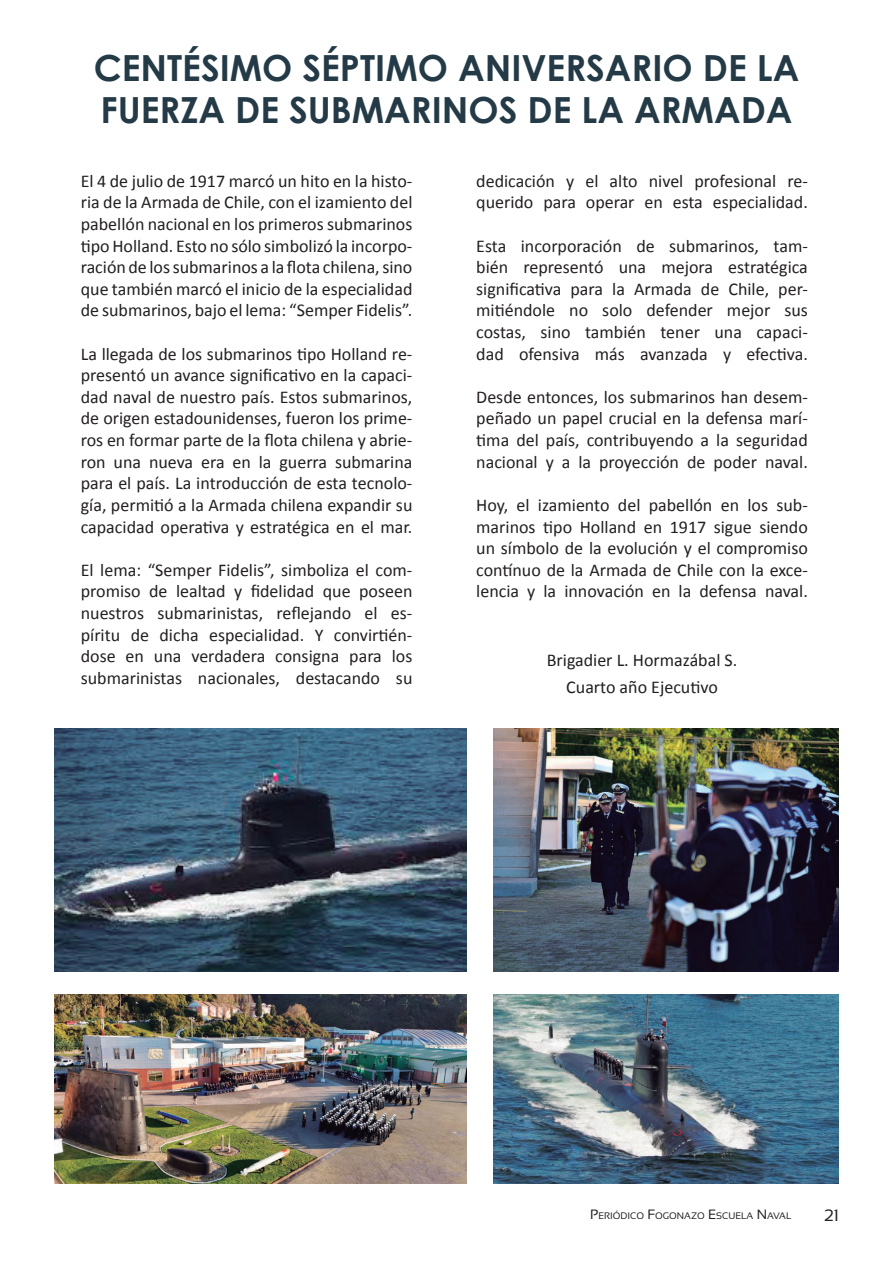
<style>
.page{position:relative;width:893px;height:1263px;background:#fff}
.page>*{position:absolute;margin:0;border:0;box-sizing:border-box;transform-origin:0 0}
.t1{font:700 36px/42px "Century Gothic";color:#243b47}
.t2{font:18px/21.6px "Calibri";color:#231f20;text-align:justify}
.t3{font:16.5px "Sansation";color:#231f20}
.t4{font:9.45px "Sansation";color:#231f20}
.s1{font-size:13.5px}
</style>
<div class="page">
<img style="left:54px;top:728px;width:412px;height:244px">
<img style="left:493px;top:728px;width:346px;height:244px">
<img style="left:54px;top:995px;width:412px;height:188px">
<img style="left:493px;top:995px;width:346px;height:188px">
<h1 class="t1" style="left:94px;top:45px;width:707px">CENTÉSIMO SÉPTIMO ANIVERSARIO DE LA<br>FUERZA DE SUBMARINOS DE LA ARMADA</h1>
<p class="t2" style="left:81px;top:170px;width:333px">El 4 de julio de 1917 marcó un hito en la histo&shy;ria de la Armada de Chile, con el izamiento del pabellón nacional en los primeros submarinos tipo Holland. Esto no sólo simbolizó la incorpo&shy;ración de los submarinos a la flota chilena, sino que también marcó el inicio de la especialidad de submarinos, bajo el lema: “Semper Fidelis”.</p>
<p class="t2" style="left:81px;top:343px;width:333px">La llegada de los submarinos tipo Holland re&shy;presentó un avance significativo en la capaci&shy;dad naval de nuestro país. Estos submarinos, de origen estadounidenses, fueron los prime&shy;ros en formar parte de la flota chilena y abrie&shy;ron una nueva era en la guerra submarina para el país. La introducción de esta tecnolo&shy;gía, permitió a la Armada chilena expandir su capacidad operativa y estratégica en el mar.</p>
<p class="t2" style="left:81px;top:559px;width:333px">El lema: “Semper Fidelis”, simboliza el com&shy;promiso de lealtad y fidelidad que poseen nuestros submarinistas, reflejando el es&shy;píritu de dicha especialidad. Y convirtién&shy;dose en una verdadera consigna para los submarinistas nacionales, destacando su</p>
<p class="t2" style="left:476px;top:170px;width:333px">dedicación y el alto nivel profesional re&shy;querido para operar en esta especialidad.</p>
<p class="t2" style="left:476px;top:235px;width:333px">Esta incorporación de submarinos, tam&shy;bién representó una mejora estratégica significativa para la Armada de Chile, per&shy;mitiéndole no solo defender mejor sus costas, sino también tener una capaci&shy;dad ofensiva más avanzada y efectiva.</p>
<p class="t2" style="left:476px;top:386px;width:333px">Desde entonces, los submarinos han desem&shy;peñado un papel crucial en la defensa marí&shy;tima del país, contribuyendo a la seguridad nacional y a la proyección de poder naval.</p>
<p class="t2" style="left:476px;top:494px;width:333px">Hoy, el izamiento del pabellón en los sub&shy;marinos tipo Holland en 1917 sigue siendo un símbolo de la evolución y el compromiso contínuo de la Armada de Chile con la exce&shy;lencia y la innovación en la defensa naval.</p>
<p class="t2" style="left:547px;top:646px;width:192px;line-height:27px;text-align:center">Brigadier L. Hormazábal S.<br>Cuarto año Ejecutivo</p>
<p class="t4" style="left:590px;top:1210px;width:203px"><span class="s1">P</span>ERIÓDICO <span class="s1">F</span>OGONAZO <span class="s1">E</span>SCUELA <span class="s1">N</span>AVAL</p>
<p class="t3" style="left:824px;top:1206px;width:16px">21</p>
</div>
